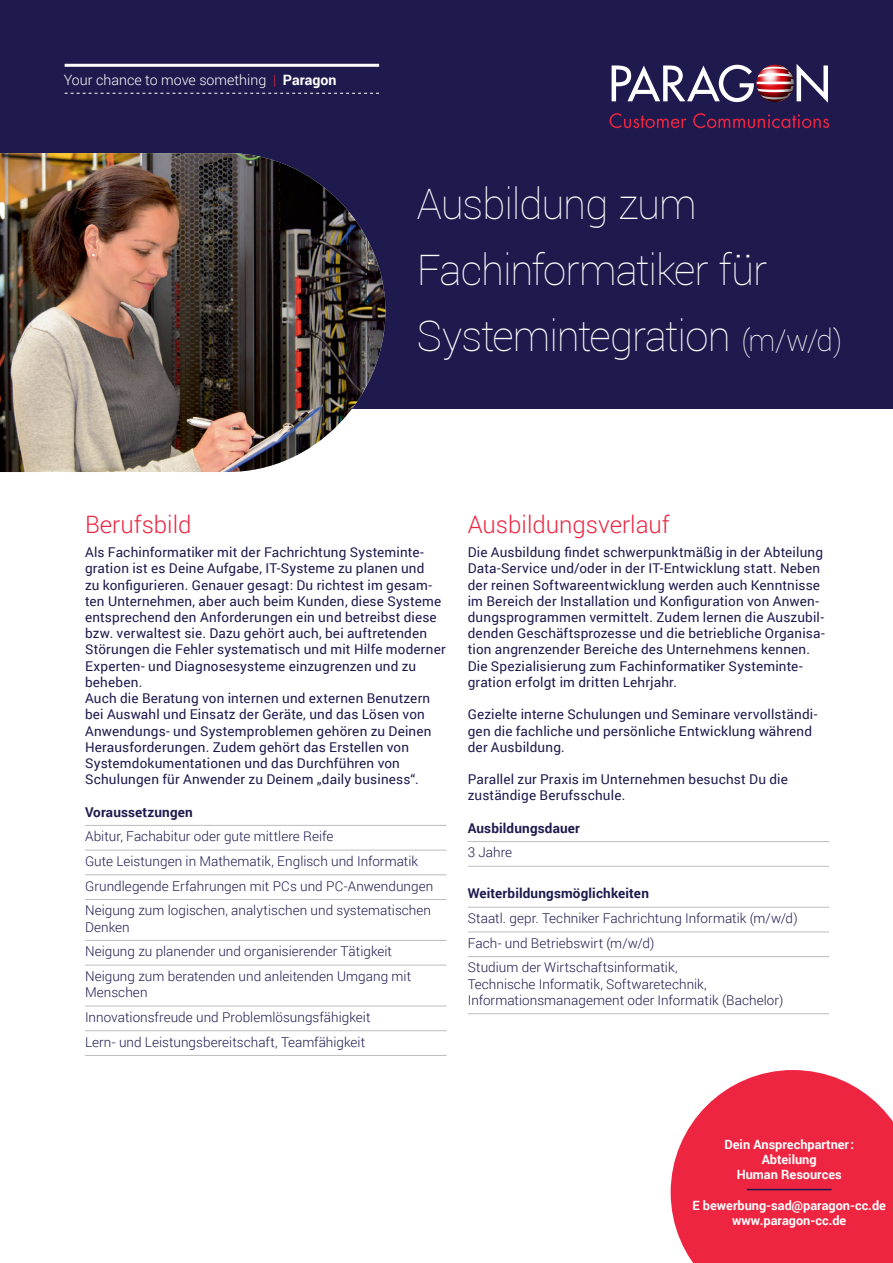
<style>
.page{position:relative;width:893px;height:1263px;background:#fff}
.page>*{position:absolute;margin:0;border:0;box-sizing:border-box;transform-origin:0 0}
.t1{font:100 42px/66px "Roboto";letter-spacing:-.025em;color:#fff}
.t2{font:300 24px "Roboto";color:#ed2541}
.t3{font:300 14.25px "Roboto";color:#fff}
.t4{font:13.5px/16.2px "Roboto";letter-spacing:.015em;color:#1e1a4e}
.t5{font:300 13.5px/24.8px "Roboto";letter-spacing:.005em;color:#1e1a4e}
.t6{font:700 13.5px "Roboto";letter-spacing:.01em;color:#1e1a4e}
.t7{font:700 12.75px/15.3px "Roboto";color:#fff;text-align:center}
.s1{color:#ed2541}
.s2{font-weight:700}
.s3{font-size:30px}
</style>
<div class="page">
<div style="left:0;top:0;width:893px;height:408px;background:#1e1a4e"></div>
<svg style="left:612px;top:64px;width:216px;height:39px"></svg>
<img style="left:757px;top:65px;width:27px;height:24px">
<svg style="left:609px;top:113px;width:77px;height:15px"></svg>
<svg style="left:693px;top:113px;width:136px;height:15px"></svg>
<hr style="left:65px;top:64px;width:314px;height:3px;background:#fff">
<svg style="left:65px;top:93px;width:314px;height:1px"></svg>
<img style="left:0;top:153px;width:385px;height:319px">
<hr style="left:85px;top:825px;width:361px;height:1px;background:#bcbdc0">
<hr style="left:85px;top:850px;width:361px;height:1px;background:#bcbdc0">
<hr style="left:85px;top:874px;width:361px;height:1px;background:#bcbdc0">
<hr style="left:85px;top:899px;width:361px;height:1px;background:#bcbdc0">
<hr style="left:85px;top:940px;width:361px;height:1px;background:#bcbdc0">
<hr style="left:85px;top:965px;width:361px;height:1px;background:#bcbdc0">
<hr style="left:85px;top:1006px;width:361px;height:1px;background:#bcbdc0">
<hr style="left:85px;top:1030px;width:361px;height:1px;background:#bcbdc0">
<hr style="left:85px;top:1055px;width:361px;height:1px;background:#bcbdc0">
<hr style="left:468px;top:841px;width:361px;height:1px;background:#bcbdc0">
<hr style="left:468px;top:866px;width:361px;height:1px;background:#bcbdc0">
<hr style="left:468px;top:907px;width:361px;height:1px;background:#bcbdc0">
<hr style="left:468px;top:931px;width:361px;height:1px;background:#bcbdc0">
<hr style="left:468px;top:956px;width:361px;height:1px;background:#bcbdc0">
<hr style="left:468px;top:1013px;width:361px;height:1px;background:#bcbdc0">
<svg style="left:671px;top:1070px;width:222px;height:193px;background:#ef3f58"></svg>
<hr style="left:747px;top:1189px;width:85px;height:1px;background:#1e1a4e">
<p class="t3" style="left:64px;top:70px;width:274px">Your chance to move something <span class="s1">|</span> <span class="s2">Paragon</span></p>
<h1 class="t1" style="left:417px;top:170px;width:427px">Ausbildung zum<br>Fachinformatiker für<br>Systemintegration <span class="s3">(m/w/d)</span></h1>
<h2 class="t2" style="left:85px;top:507px;width:108px">Berufsbild</h2>
<p class="t4" style="left:85px;top:544px;width:362px">Als Fachinformatiker mit der Fachrichtung Systeminte&shy;gration ist es Deine Aufgabe, IT-Systeme zu planen und<br>zu konfigurieren. Genauer gesagt: Du richtest im gesam&shy;ten Unternehmen, aber auch beim Kunden, diese Systeme entsprechend den Anforderungen ein und betreibst diese bzw. verwaltest sie. Dazu gehört auch, bei auftretenden Störungen die Fehler systematisch und mit Hilfe moderner Experten- und Diagnosesysteme einzugrenzen und zu beheben.<br>Auch die Beratung von internen und externen Benutzern bei Auswahl und Einsatz der Geräte, und das Lösen von Anwendungs- und Systemproblemen gehören zu Deinen Herausforderungen. Zudem gehört das Erstellen von Systemdokumentationen und das Durchführen von Schulungen für Anwender zu Deinem „daily business“.</p>
<p class="t6" style="left:85px;top:802px;width:109px">Voraussetzungen</p>
<p class="t5" style="left:85px;top:823px;width:350px">Abitur, Fachabitur oder gute mittlere Reife<br>Gute Leistungen in Mathematik, Englisch und Informatik Grundlegende Erfahrungen mit PCs und PC-Anwendungen Neigung zum logischen, analytischen und systematischen</p>
<p class="t5" style="left:85px;top:914px;width:328px">Denken<br>Neigung zu planender und organisierender Tätigkeit<br>Neigung zum beratenden und anleitenden Umgang mit</p>
<p class="t5" style="left:85px;top:979px;width:287px">Menschen<br>Innovationsfreude und Problemlösungsfähigkeit<br>Lern- und Leistungsbereitschaft, Teamfähigkeit</p>
<h2 class="t2" style="left:468px;top:507px;width:204px">Ausbildungsverlauf</h2>
<p class="t4" style="left:468px;top:544px;width:358px">Die Ausbildung findet schwerpunktmäßig in der Abteilung Data-Service und/oder in der IT-Entwicklung statt. Neben der reinen Softwareentwicklung werden auch Kenntnisse im Bereich der Installation und Konfiguration von Anwen&shy;dungsprogrammen vermittelt. Zudem lernen die Auszubil&shy;denden Geschäftsprozesse und die betriebliche Organisa&shy;tion angrenzender Bereiche des Unternehmens kennen.<br>Die Spezialisierung zum Fachinformatiker Systeminte&shy;gration erfolgt im dritten Lehrjahr.</p>
<p class="t4" style="left:468px;top:706px;width:351px">Gezielte interne Schulungen und Seminare vervollständi&shy;gen die fachliche und persönliche Entwicklung während der Ausbildung.</p>
<p class="t4" style="left:468px;top:771px;width:322px">Parallel zur Praxis im Unternehmen besuchst Du die zuständige Berufsschule.</p>
<p class="t6" style="left:468px;top:818px;width:114px">Ausbildungsdauer</p>
<p class="t5" style="left:468px;top:840px;width:46px">3 Jahre</p>
<p class="t6" style="left:468px;top:884px;width:183px">Weiterbildungsmöglichkeiten</p>
<p class="t5" style="left:468px;top:905px;width:331px">Staatl. gepr. Techniker Fachrichtung Informatik (m/w/d)<br>Fach- und Betriebswirt (m/w/d)<br>Studium der Wirtschaftsinformatik,</p>
<p class="t5" style="left:468px;top:975px;width:317px;line-height:16.2px">Technische Informatik, Softwaretechnik,<br>Informationsmanagement oder Informatik (Bachelor)</p>
<p class="t7" style="left:724px;top:1136px;width:131px">Dein Ansprechpartner :<br>Abteilung<br>Human Resources</p>
<p class="t7" style="left:692px;top:1197px;width:195px">E bewerbung-sad@paragon-cc.de www.paragon-cc.de</p>
</div>
